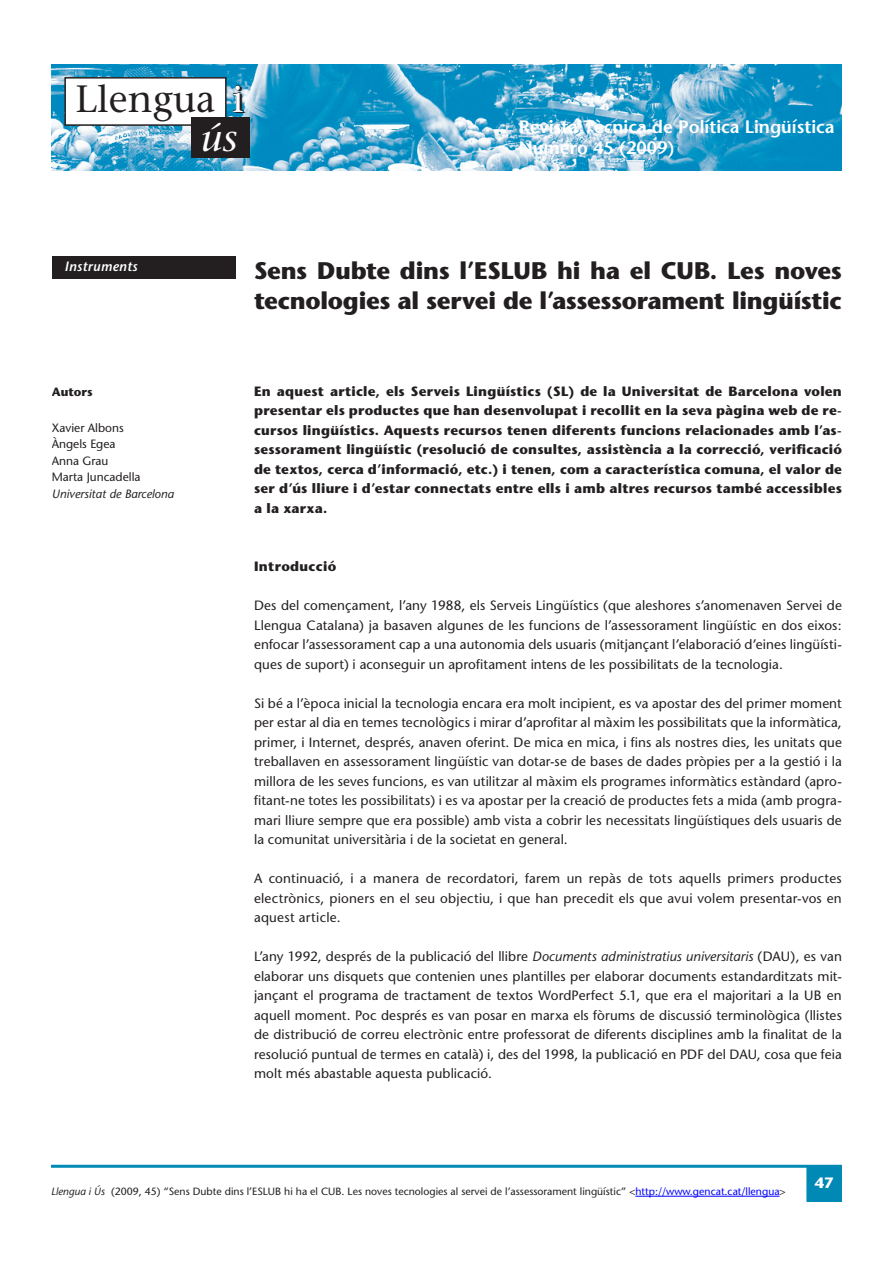
<style>
.page{position:relative;width:893px;height:1263px;background:#fff}
.page>*{position:absolute;margin:0;border:0;box-sizing:border-box;transform-origin:0 0}
.t1{font:37.95px "Stone Serif";color:#231f20}
.t2{font:italic 37.95px "Stone Serif";color:#fff}
.Titol_inici{font:700 24px/30px "Stone Sans";letter-spacing:-.015em;color:#231f20}
.t3{font:600 18px "Stone Sans";color:#fff}
.t4{font:700 15px "Stone Sans";color:#fff}
.Pàrraf_sense_entrade{font:13.5px/19.5px "Stone Sans";letter-spacing:.01em;color:#231f20;text-align:justify}
.Pàrraf_sense_entrade-2{font:700 13.5px/19.5px "Stone Sans";letter-spacing:.015em;color:#231f20;text-align:justify}
.t5{font:italic 600 13.5px "Stone Sans";letter-spacing:.025em;color:#fff}
.Text_independent_3{font:700 13.5px "Stone Sans";letter-spacing:.025em;color:#231f20}
.Autors_NOM{font:12px "Stone Sans";color:#231f20}
.Autors_CARREC{font:italic 12px "Stone Sans";color:#231f20}
.Autors_titol{font:700 12px "Stone Sans";color:#231f20}
.t6{font:10.5px "Stone Sans";color:#231f20}
.s1{color:#fff}
.s2{font-style:italic}
.s3{color:#00f}
</style>
<div class="page">
<img style="left:51px;top:64px;width:791px;height:107px">
<hr style="left:635px;top:1196px;width:145px;height:1px;background:#00f">
<div style="left:52px;top:256px;width:183px;height:22px;background:#231f20"></div>
<div style="left:807px;top:1167px;width:34px;height:34px;background:#0089b4"></div>
<div style="left:806px;top:1166px;width:36px;height:36px;border:2px solid #0089b4"></div>
<hr style="left:51px;top:1165px;width:791px;height:3px;background:#0089b4">
<div style="left:65px;top:78px;width:161px;height:47px;background:#fff"></div>
<div style="left:64px;top:77px;width:163px;height:49px;border:2px solid #231f20"></div>
<svg style="left:233px;top:85px;width:11px;height:27px"></svg>
<div style="left:191px;top:118px;width:58px;height:40px;background:#231f20"></div>
<p class="t1" style="left:75px;top:76px;width:170px">Llengua <span class="s1">i</span></p>
<p class="t2" style="left:201px;top:116px;width:38px">ús</p>
<p class="t3" style="left:519px;top:116px;width:317px">Revista Tècnica de Política Lingüística</p>
<p class="t3" style="left:519px;top:137px;width:158px">Número 45 (2009)</p>
<p class="t5" style="left:65px;top:258px;width:74px">Instruments</p>
<p class="Autors_titol" style="left:52px;top:384px;width:42px">Autors</p>
<p class="Autors_NOM" style="left:52px;top:420px;width:74px">Xavier Albons</p>
<p class="Autors_NOM" style="left:52px;top:437px;width:65px">Àngels Egea</p>
<p class="Autors_NOM" style="left:52px;top:453px;width:58px">Anna Grau</p>
<p class="Autors_NOM" style="left:52px;top:470px;width:90px">Marta Juncadella</p>
<p class="Autors_CARREC" style="left:52px;top:486px;width:124px">Universitat de Barcelona</p>
<p class="Titol_inici" style="left:254px;top:255px;width:589px">Sens Dubte dins l’ESLUB hi ha el CUB. Les noves tecnologies al servei de l’assessorament lingüístic</p>
<p class="Pàrraf_sense_entrade-2" style="left:254px;top:381px;width:589px">En aquest article, els Serveis Lingüístics (SL) de la Universitat de Barcelona volen presentar els productes que han desenvolupat i recollit en la seva pàgina web de re&shy;cursos lingüístics. Aquests recursos tenen diferents funcions relacionades amb l’as&shy;sessorament lingüístic (resolució de consultes, assistència a la correcció, verificació de textos, cerca d’informació, etc.) i tenen, com a característica comuna, el valor de ser d’ús lliure i d’estar connectats entre ells i amb altres recursos també accessibles a la xarxa.</p>
<p class="Text_independent_3" style="left:254px;top:558px;width:84px">Introducció</p>
<p class="Pàrraf_sense_entrade" style="left:254px;top:596px;width:589px">Des del començament, l’any 1988, els Serveis Lingüístics (que aleshores s’anomenaven Servei de Llengua Catalana) ja basaven algunes de les funcions de l’assessorament lingüístic en dos eixos: enfocar l’assessorament cap a una autonomia dels usuaris (mitjançant l’elaboració d’eines lingüísti&shy;ques de suport) i aconseguir un aprofitament intens de les possibilitats de la tecnologia.</p>
<p class="Pàrraf_sense_entrade" style="left:254px;top:693px;width:589px">Si bé a l’època inicial la tecnologia encara era molt incipient, es va apostar des del primer moment per estar al dia en temes tecnològics i mirar d’aprofitar al màxim les possibilitats que la informàtica, primer, i Internet, després, anaven oferint. De mica en mica, i fins als nostres dies, les unitats que treballaven en assessorament lingüístic van dotar-se de bases de dades pròpies per a la gestió i la millora de les seves funcions, es van utilitzar al màxim els programes informàtics estàndard (apro&shy;fitant-ne totes les possibilitats) i es va apostar per la creació de productes fets a mida (amb progra&shy;mari lliure sempre que era possible) amb vista a cobrir les necessitats lingüístiques dels usuaris de la comunitat universitària i de la societat en general.</p>
<p class="Pàrraf_sense_entrade" style="left:254px;top:869px;width:589px">A continuació, i a manera de recordatori, farem un repàs de tots aquells primers productes electrònics, pioners en el seu objectiu, i que han precedit els que avui volem presentar-vos en aquest article.</p>
<p class="Pàrraf_sense_entrade" style="left:254px;top:947px;width:589px">L’any 1992, després de la publicació del llibre <span class="s2">Documents administratius universitaris</span> (DAU), es van elaborar uns disquets que contenien unes plantilles per elaborar documents estandarditzats mit&shy;jançant el programa de tractament de textos WordPerfect 5.1, que era el majoritari a la UB en aquell moment. Poc després es van posar en marxa els fòrums de discussió terminològica (llistes de distribució de correu electrònic entre professorat de diferents disciplines amb la finalitat de la resolució puntual de termes en català) i, des del 1998, la publicació en PDF del DAU, cosa que feia molt més abastable aquesta publicació.</p>
<p class="t6" style="left:51px;top:1185px;width:736px"><span class="s2">Llengua i Ús</span> (2009, 45) “Sens Dubte dins l’ESLUB hi ha el CUB. Les noves tecnologies al servei de l’assessorament lingüístic” &lt;<span class="s3">http://www.gencat.cat/llengua</span>&gt;</p>
<p class="t4" style="left:815px;top:1174px;width:20px">47</p>
</div>
